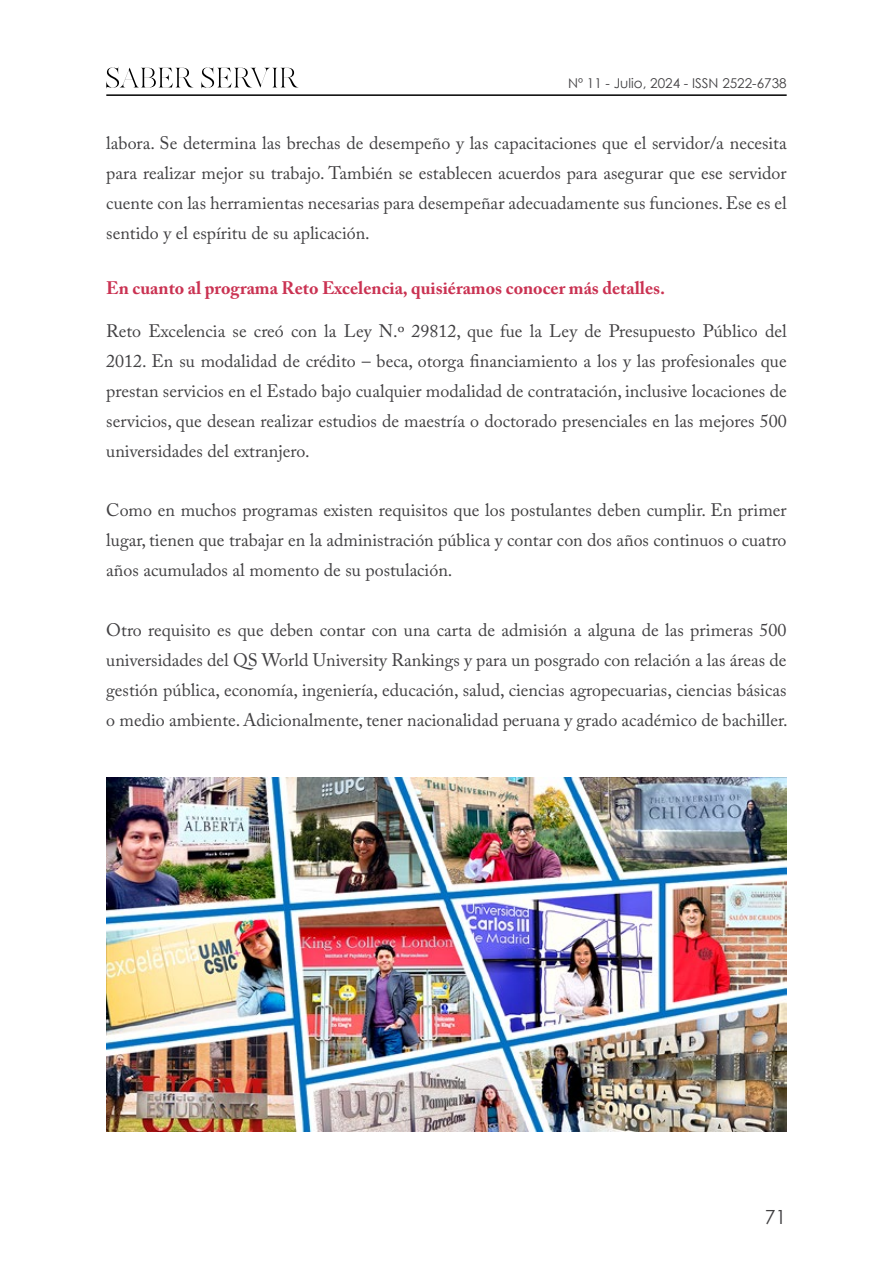
<style>
.page{position:relative;width:893px;height:1263px;background:#fff}
.page>*{position:absolute;margin:0;border:0;box-sizing:border-box;transform-origin:0 0}
.t1{font:19.5px "Century Gothic";color:#414042}
.t2{font:18px/30px "Adobe Caslon Pro";color:#414042;text-align:justify}
.t3{font:700 18px "Adobe Caslon Pro";color:#ca3252}
.t4{font:13.5px "Century Gothic";color:#414042}
</style>
<div class="page">
<svg style="left:106px;top:67px;width:87px;height:21px"></svg>
<svg style="left:201px;top:67px;width:98px;height:21px"></svg>
<hr style="left:106px;top:94px;width:681px;height:2px;background:#000">
<img style="left:106px;top:777px;width:680px;height:354px">
<p class="t4" style="left:568px;top:74px;width:220px">Nº 11 - Julio, 2024 - ISSN 2522-6738</p>
<p class="t2" style="left:106px;top:128px;width:682px">labora. Se determina las brechas de desempeño y las capacitaciones que el servidor/a necesita para realizar mejor su trabajo. También se establecen acuerdos para asegurar que ese servidor cuente con las herramientas necesarias para desempeñar adecuadamente sus funciones. Ese es el sentido y el espíritu de su aplicación.</p>
<p class="t3" style="left:106px;top:277px;width:560px">En cuanto al programa Reto Excelencia, quisiéramos conocer más detalles.</p>
<p class="t2" style="left:106px;top:315px;width:682px">Reto Excelencia se creó con la Ley N.º 29812, que fue la Ley de Presupuesto Público del 2012. En su modalidad de crédito – beca, otorga financiamiento a los y las profesionales que prestan servicios en el Estado bajo cualquier modalidad de contratación, inclusive locaciones de servicios, que desean realizar estudios de maestría o doctorado presenciales en las mejores 500 universidades del extranjero.</p>
<p class="t2" style="left:106px;top:495px;width:682px">Como en muchos programas existen requisitos que los postulantes deben cumplir. En primer lugar, tienen que trabajar en la administración pública y contar con dos años continuos o cuatro años acumulados al momento de su postulación.</p>
<p class="t2" style="left:106px;top:615px;width:683px">Otro requisito es que deben contar con una carta de admisión a alguna de las primeras 500 universidades del QS World University Rankings y para un posgrado con relación a las áreas de gestión pública, economía, ingeniería, educación, salud, ciencias agropecuarias, ciencias básicas o medio ambiente. Adicionalmente, tener nacionalidad peruana y grado académico de bachiller.</p>
<p class="t1" style="left:765px;top:1203px;width:23px">71</p>
</div>
